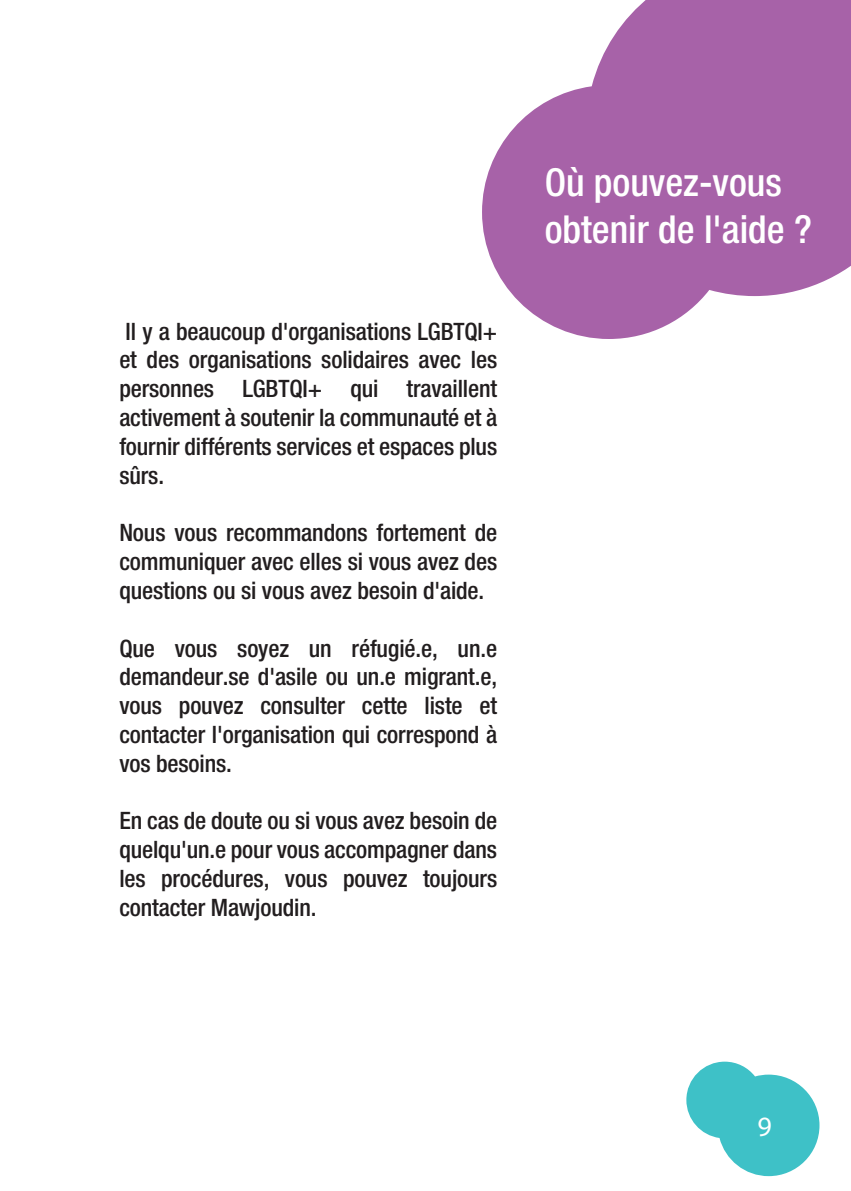
<style>
.page{position:relative;width:851px;height:1191px;background:#fff}
.page>*{position:absolute;margin:0;border:0;box-sizing:border-box;transform-origin:0 0}
.t1{font:500 condensed 38.6px/46.2px "Helvetica Neue";color:#fff}
.t2{font:28px "Myriad Pro";color:#fff}
.t3{font:500 condensed 24px/28.8px "Helvetica Neue";letter-spacing:-.005em;color:#221e1f;text-align:justify}
</style>
<div class="page">
<svg style="left:686px;top:1061px;width:133px;height:115px"></svg>
<svg style="left:482px;top:0;width:368px;height:339px;fill:#a762a8"></svg>
<p class="t3" style="left:119px;top:316px;width:379px">Il y a beaucoup d'organisations LGBTQI+ et des organisations solidaires avec les personnes LGBTQI+ qui travaillent activement à soutenir la communauté et à fournir différents services et espaces plus sûrs.</p>
<p class="t3" style="left:119px;top:518px;width:379px">Nous vous recommandons fortement de communiquer avec elles si vous avez des questions ou si vous avez besoin d'aide.</p>
<p class="t3" style="left:119px;top:633px;width:379px">Que vous soyez un réfugié.e, un.e demandeur.se d'asile ou un.e migrant.e, vous pouvez consulter cette liste et contacter l'organisation qui correspond à vos besoins.</p>
<p class="t3" style="left:119px;top:806px;width:379px">En cas de doute ou si vous avez besoin de quelqu'un.e pour vous accompagner dans les procédures, vous pouvez toujours contacter Mawjoudin.</p>
<h1 class="t1" style="left:544px;top:159px;width:269px">Où pouvez-vous obtenir de l'aide ?</h1>
<p class="t2" style="left:757px;top:1109px;width:16px">9</p>
</div>
